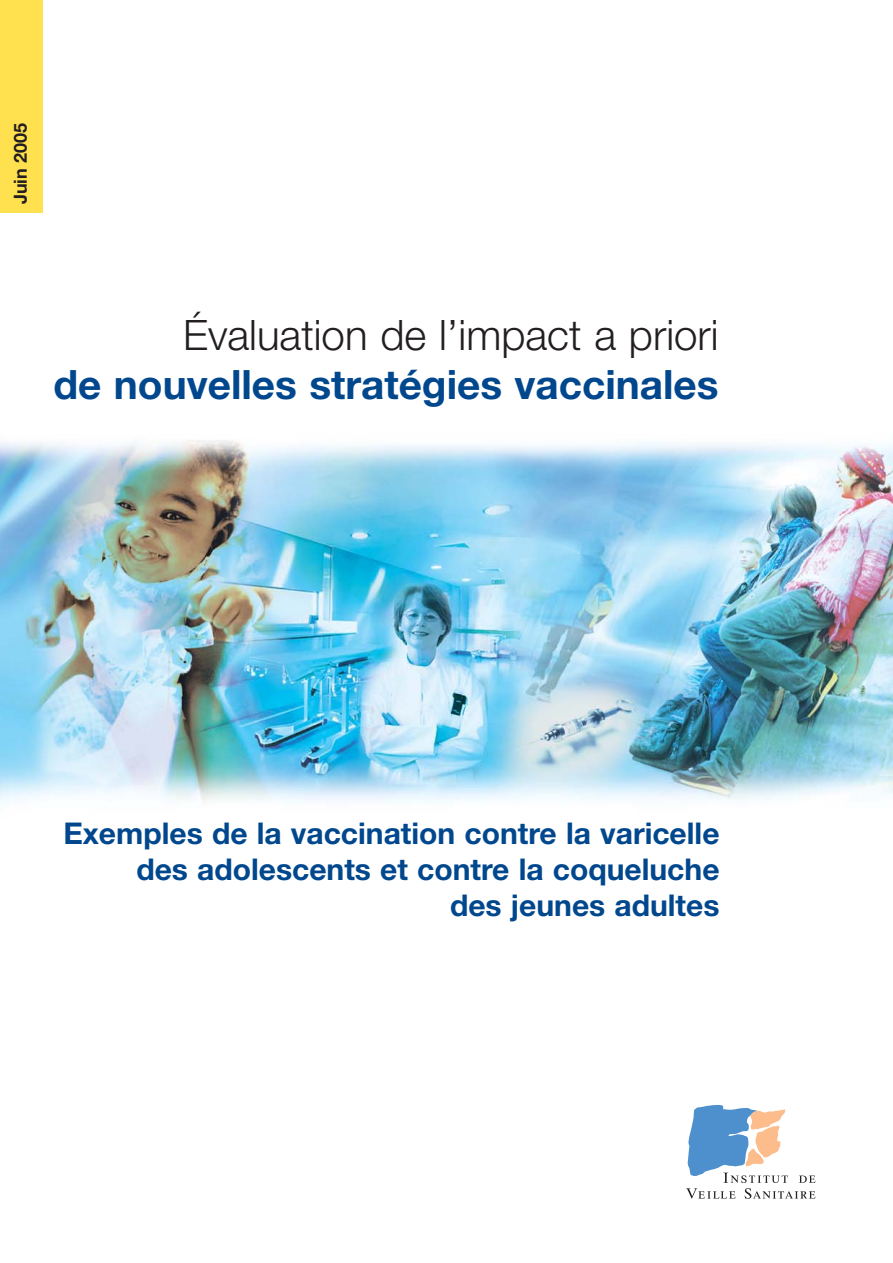
<style>
.page{position:relative;width:893px;height:1263px;background:#fff}
.page>*{position:absolute;margin:0;border:0;box-sizing:border-box;transform-origin:0 0}
.t1{font:300 42px "Helvetica Neue";color:#231f20}
.t2{font:700 40.5px "Helvetica Neue";color:#00478d}
.t3{font:700 30px/36px "Helvetica Neue";color:#00478d;text-align:right}
.t4{font:700 18px "Helvetica Neue";color:#231f20}
</style>
<div class="page">
<img style="left:0;top:0;width:892px;height:1198px">
<svg style="left:686px;top:1105px;width:129px;height:94px"></svg>
<div style="left:0;top:0;width:42px;height:213px;background:#ffe14f"></div>
<p class="t4" style="left:14px;top:204px;width:83px;rotate:-90deg">Juin 2005</p>
<p class="t1" style="left:183px;top:320px;width:537px">Évaluation de l’impact a priori</p>
<p class="t2" style="left:54px;top:370px;width:666px">de nouvelles stratégies vaccinales</p>
<p class="t3" style="left:63px;top:818px;width:657px">Exemples de la vaccination contre la varicelle des adolescents et contre la coqueluche<br>des jeunes adultes</p>
</div>
